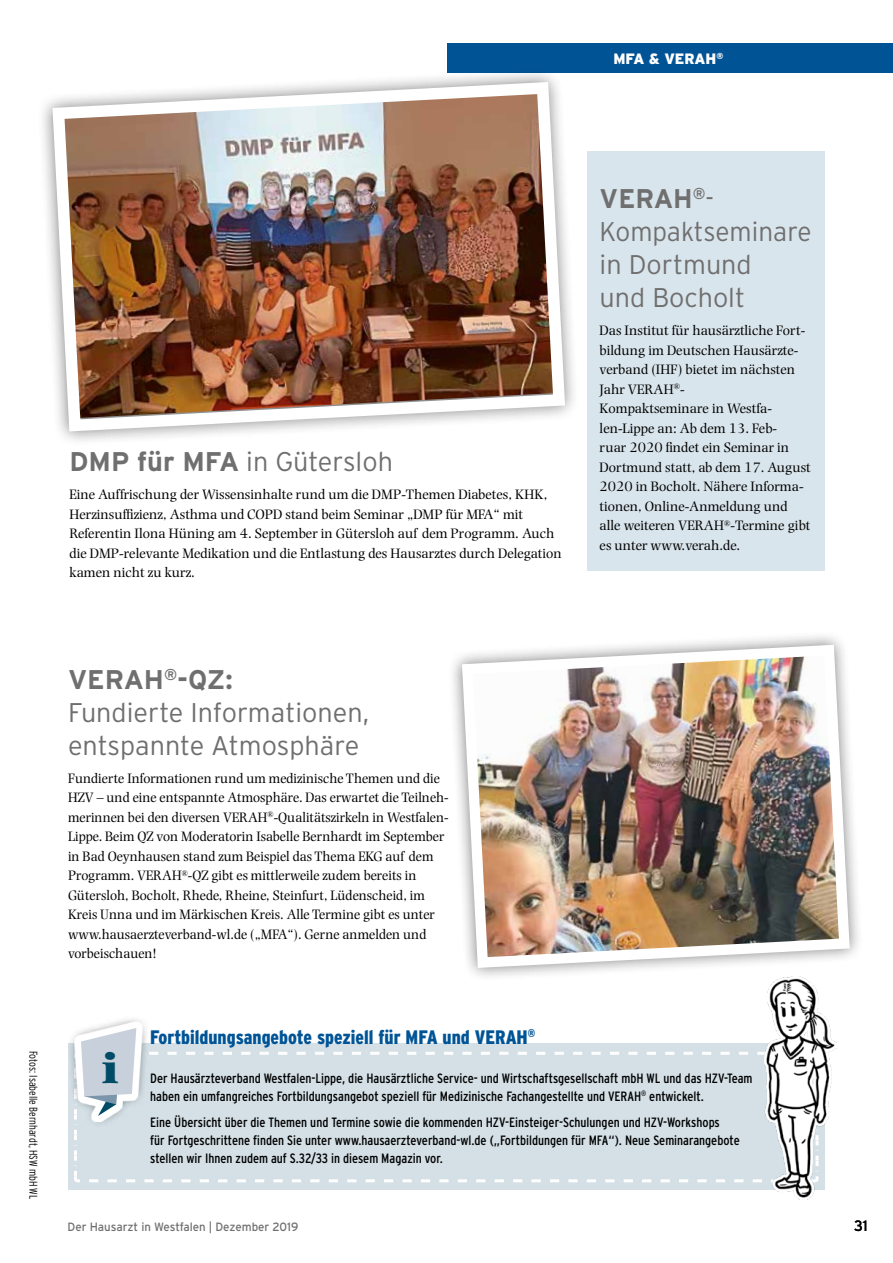
<style>
.page{position:relative;width:893px;height:1263px;background:#fff}
.page>*{position:absolute;margin:0;border:0;box-sizing:border-box;transform-origin:0 0}
.t1{font:800 45px "Photina";color:#004b66}
.t2{font:300 27px/33px "Interstate";color:#706f6f}
.t3{font:900 condensed 19.5px "Interstate";color:#005496}
.t4{font:900 15px "Interstate";color:#fff;scale:.96 1}
.t5{font:15px "Interstate";color:#000;scale:.96 1}
.t6{font:14.25px/19.5px "Photina";color:#000}
.t7{font:condensed 13.5px/18px "Interstate";color:#000}
.t8{font:12px "Interstate";color:#706f6f;scale:.96 1}
.t9{font:300 condensed 11.25px "Interstate";color:#000;scale:.96 1}
.s1{font-weight:700}
</style>
<div class="page">
<div style="left:448px;top:44px;width:445px;height:29px;background:#005496"></div>
<img style="left:456px;top:639px;width:399px;height:334px">
<div style="left:37px;top:67px;width:543px;height:379px;background:#000;opacity:.5"></div>
<img style="left:46px;top:76px;width:525px;height:361px">
<div style="left:587px;top:152px;width:237px;height:419px;background:#d9e5ec"></div>
<div style="left:68px;top:1043px;width:757px;height:147px;background:#d4e0e6"></div>
<img style="left:767px;top:976px;width:69px;height:223px">
<svg style="left:71px;top:1019px;width:74px;height:73px"></svg>
<svg style="left:75px;top:1021px;width:68px;height:7px"></svg>
<svg style="left:74px;top:1028px;width:745px;height:154px"></svg>
<p class="t4" style="left:613px;top:50px;width:116px">MFA &amp; VERAH<sup>®</sup></p>
<h2 class="t2" style="left:69px;top:445px;width:325px"><span class="s1">DMP für MFA</span> in Gütersloh</h2>
<p class="t6" style="left:69px;top:485px;width:494px">Eine Auffrischung der Wissensinhalte rund um die DMP-Themen Diabetes, KHK, Herzinsuffizienz, Asthma und COPD stand beim Seminar „DMP für MFA“ mit Referentin Ilona Hüning am 4. September in Gütersloh auf dem Programm. Auch die DMP-relevante Medikation und die Entlastung des Hausarztes durch Delegation kamen nicht zu kurz.</p>
<h2 class="t2" style="left:600px;top:182px;width:213px"><span class="s1">VERAH</span><sup>®</sup>-<br>Kompaktseminare in Dortmund<br>und Bocholt</h2>
<p class="t6" style="left:600px;top:321px;width:213px">Das Institut für hausärztliche Fort&shy;bildung im Deutschen Hausärzte&shy;verband (IHF) bietet im nächsten<br>Jahr VERAH<sup>®</sup>-<br>Kompaktseminare in Westfa&shy;len-Lippe an: Ab dem 13. Feb-<br>ruar 2020 findet ein Seminar in<br>Dortmund statt, ab dem 17. August<br>2020 in Bocholt. Nähere Informa&shy;tionen, Online-Anmeldung und alle weiteren VERAH<sup>®</sup>-Termine gibt es unter www.verah.de.</p>
<p class="t9" style="left:40px;top:1050px;width:156px;rotate:90deg">Fotos: Isabelle Bernhardt, HSW mbH WL</p>
<h2 class="t2" style="left:68px;top:662px;width:303px"><span class="s1">VERAH</span><sup>®</sup><span class="s1">-QZ:<br></span>Fundierte Informationen, entspannte Atmosphäre</h2>
<p class="t6" style="left:68px;top:768px;width:382px">Fundierte Informationen rund um medizinische Themen und die HZV – und eine entspannte Atmosphäre. Das erwartet die Teilneh&shy;merinnen bei den diversen VERAH<sup>®</sup>-Qualitätszirkeln in Westfalen-Lippe. Beim QZ von Moderatorin Isabelle Bernhardt im September in Bad Oeynhausen stand zum Beispiel das Thema EKG auf dem Programm. VERAH<sup>®</sup>-QZ gibt es mittlerweile zudem bereits in Gütersloh, Bocholt, Rhede, Rheine, Steinfurt, Lüdenscheid, im Kreis Unna und im Märkischen Kreis. Alle Termine gibt es unter www.hausaerzteverband-wl.de („MFA“). Gerne anmelden und vorbeischauen!</p>
<h1 class="t1" style="left:101px;top:1040px;width:19px">i</h1>
<h3 class="t3" style="left:150px;top:1026px;width:387px">Fortbildungsangebote speziell für MFA und VERAH<sup>®</sup></h3>
<p class="t7" style="left:150px;top:1069px;width:604px">Der Hausärzteverband Westfalen-Lippe, die Hausärztliche Service- und Wirtschaftsgesellschaft mbH WL und das HZV-Team haben ein umfangreiches Fortbildungsangebot speziell für Medizinische Fachangestellte und VERAH<sup>®</sup> entwickelt.</p>
<p class="t7" style="left:150px;top:1113px;width:591px">Eine Übersicht über die Themen und Termine sowie die kommenden HZV-Einsteiger-Schulungen und HZV-Workshops<br>für Fortgeschrittene finden Sie unter www.hausaerzteverband-wl.de („Fortbildungen für MFA“). Neue Seminarangebote stellen wir Ihnen zudem auf S.32/33 in diesem Magazin vor.</p>
<p class="t8" style="left:68px;top:1220px;width:242px">Der Hausarzt in Westfalen | Dezember 2019</p>
<p class="t5" style="left:854px;top:1217px;width:16px">31</p>
</div>
